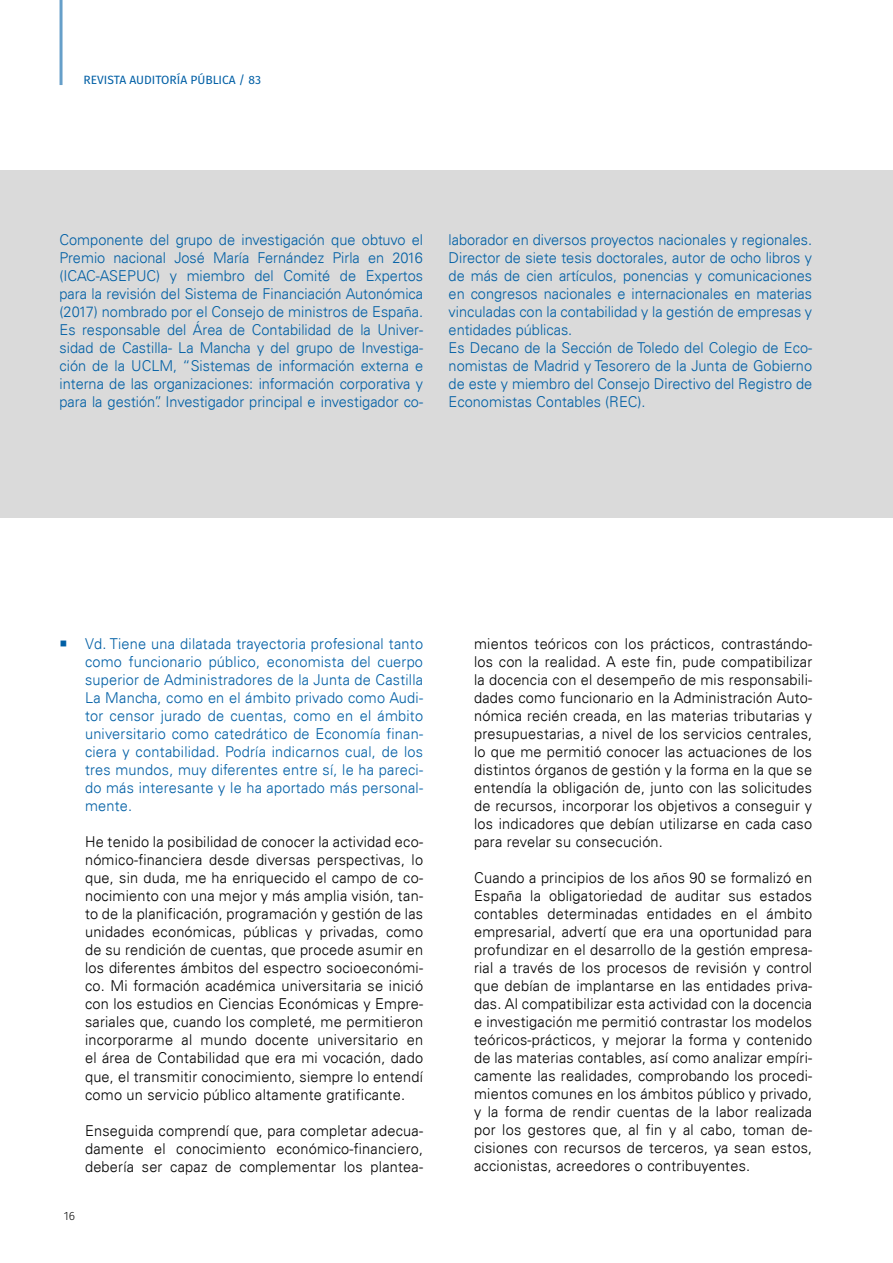
<style>
.page{position:relative;width:893px;height:1263px;background:#fff}
.page>*{position:absolute;margin:0;border:0;box-sizing:border-box;transform-origin:0 0}
.t1{font:300 15px/18px "Univers LT";letter-spacing:.015em;color:#000;text-align:justify}
.t2{font:300 15px/18px "Univers LT";color:#005fa5;text-align:justify}
.t3{font:12px "Fira Sans";color:#005fa5}
.t4{font:300 12px "Fira Sans";color:#000}
</style>
<div class="page">
<hr style="left:60px;top:0;width:3px;height:85px;background:#005fa5">
<div style="left:0;top:170px;width:893px;height:347px;background:#dadada"></div>
<p class="t3" style="left:84px;top:70px;width:179px">REVISTA AUDITORÍA PÚBLICA / 83</p>
<p class="t2" style="left:60px;top:231px;width:365px">Componente del grupo de investigación que obtuvo el Premio nacional José María Fernández Pirla en 2016 (ICAC-ASEPUC) y miembro del Comité de Expertos para la revisión del Sistema de Financiación Autonómica (2017) nombrado por el Consejo de ministros de España.<br>Es responsable del Área de Contabilidad de la Univer&shy;sidad de Castilla- La Mancha y del grupo de Investiga&shy;ción de la UCLM, “Sistemas de información externa e interna de las organizaciones: información corporativa y para la gestión”. Investigador principal e investigador co-</p>
<p class="t2" style="left:449px;top:231px;width:365px;text-align:left">laborador en diversos proyectos nacionales y regionales.<br>Director de siete tesis doctorales, autor de ocho libros y de más de cien artículos, ponencias y comunicaciones en congresos nacionales e internacionales en materias vinculadas con la contabilidad y la gestión de empresas y entidades públicas.<br>Es Decano de la Sección de Toledo del Colegio de Eco&shy;nomistas de Madrid y Tesorero de la Junta de Gobierno de este y miembro del Consejo Directivo del Registro de Economistas Contables (REC).</p>
<p class="t2" style="left:85px;top:635px;width:340px;text-indent:-26px">○ Vd. Tiene una dilatada trayectoria profesional tanto como funcionario público, economista del cuerpo superior de Administradores de la Junta de Castilla La Mancha, como en el ámbito privado como Audi&shy;tor censor jurado de cuentas, como en el ámbito universitario como catedrático de Economía finan&shy;ciera y contabilidad. Podría indicarnos cual, de los tres mundos, muy diferentes entre sí, le ha pareci&shy;do más interesante y le ha aportado más personal&shy;mente.</p>
<p class="t1" style="left:85px;top:833px;width:340px">He tenido la posibilidad de conocer la actividad eco&shy;nómico-financiera desde diversas perspectivas, lo que, sin duda, me ha enriquecido el campo de co&shy;nocimiento con una mejor y más amplia visión, tan&shy;to de la planificación, programación y gestión de las unidades económicas, públicas y privadas, como de su rendición de cuentas, que procede asumir en los diferentes ámbitos del espectro socioeconómi&shy;co. Mi formación académica universitaria se inició con los estudios en Ciencias Económicas y Empre&shy;sariales que, cuando los completé, me permitieron incorporarme al mundo docente universitario en el área de Contabilidad que era mi vocación, dado que, el transmitir conocimiento, siempre lo entendí como un servicio público altamente gratificante.</p>
<p class="t1" style="left:85px;top:1121px;width:340px">Enseguida comprendí que, para completar adecua&shy;damente el conocimiento económico-financiero, debería ser capaz de complementar los plantea-</p>
<p class="t4" style="left:64px;top:1207px;width:13px">16</p>
<p class="t1" style="left:474px;top:634px;width:340px">mientos teóricos con los prácticos, contrastándo&shy;los con la realidad. A este fin, pude compatibilizar la docencia con el desempeño de mis responsabili&shy;dades como funcionario en la Administración Auto&shy;nómica recién creada, en las materias tributarias y presupuestarias, a nivel de los servicios centrales, lo que me permitió conocer las actuaciones de los distintos órganos de gestión y la forma en la que se entendía la obligación de, junto con las solicitudes de recursos, incorporar los objetivos a conseguir y los indicadores que debían utilizarse en cada caso para revelar su consecución.</p>
<p class="t1" style="left:474px;top:868px;width:340px">Cuando a principios de los años 90 se formalizó en España la obligatoriedad de auditar sus estados contables determinadas entidades en el ámbito empresarial, advertí que era una oportunidad para profundizar en el desarrollo de la gestión empresa&shy;rial a través de los procesos de revisión y control que debían de implantarse en las entidades priva&shy;das. Al compatibilizar esta actividad con la docencia e investigación me permitió contrastar los modelos teóricos-prácticos, y mejorar la forma y contenido de las materias contables, así como analizar empíri&shy;camente las realidades, comprobando los procedi&shy;mientos comunes en los ámbitos público y privado, y la forma de rendir cuentas de la labor realizada por los gestores que, al fin y al cabo, toman de&shy;cisiones con recursos de terceros, ya sean estos, accionistas, acreedores o contribuyentes.</p>
</div>
